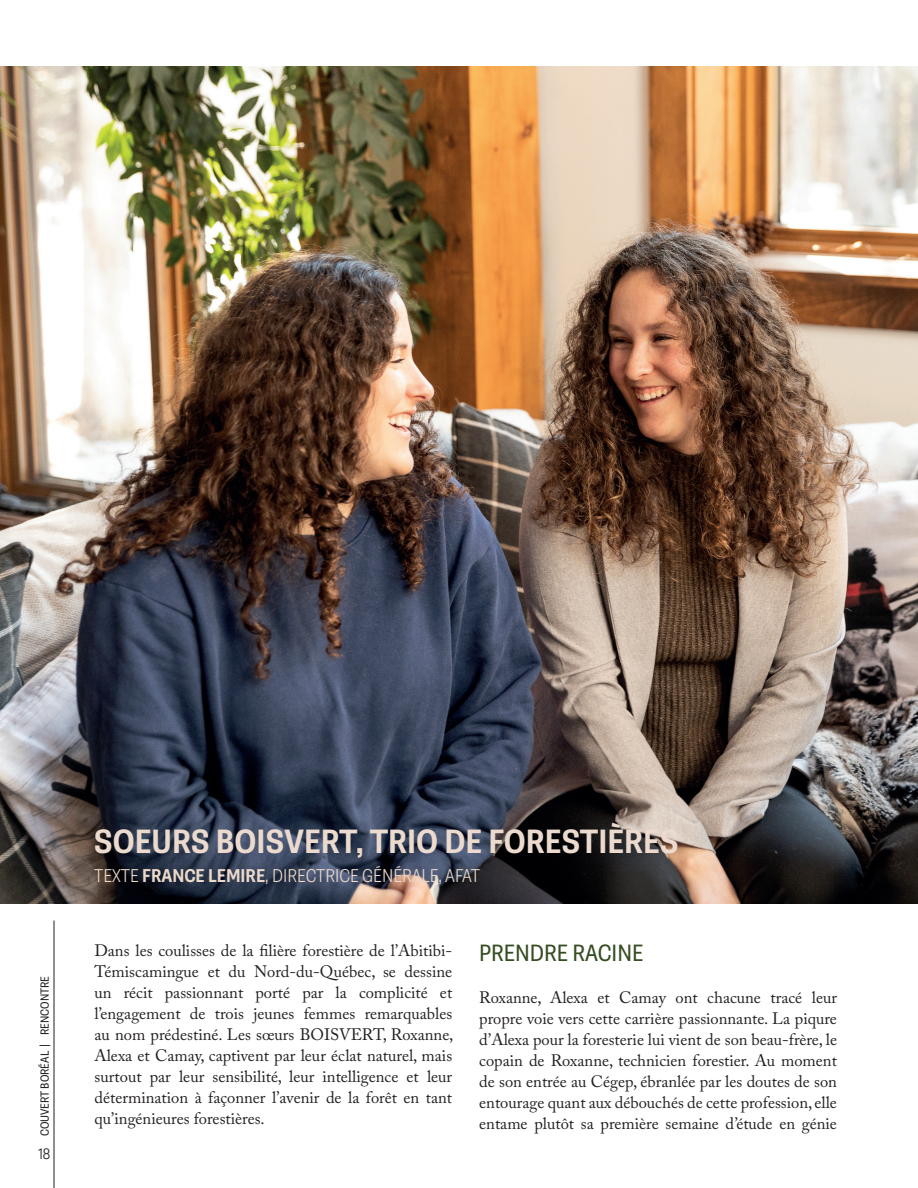
<style>
.page{position:relative;width:918px;height:1188px;background:#fff}
.page>*{position:absolute;margin:0;border:0;box-sizing:border-box;transform-origin:0 0}
.t1{font:700 30px "Belarius Sans";color:#ebdacd}
.t2{font:21px "Belarius Sans";color:#354d21}
.t3{font:16.5px/21px "Adobe Caslon Pro";color:#231f20;text-align:justify}
.t4{font:300 16.5px "Belarius Sans";color:#ecd9c9}
.t5{font:300 13.5px "Belarius Sans";color:#231f20}
.t6{font:10.5px "Belarius Sans";color:#231f20}
.s1{font-weight:700}
</style>
<div class="page">
<img style="left:0;top:67px;width:918px;height:837px">
<hr style="left:54px;top:921px;width:1px;height:267px;background:#231f20">
<p class="t6" style="left:38px;top:1136px;width:162px;rotate:-90deg">COUVERT BORÉAL | RENCONTRE</p>
<p class="t5" style="left:38px;top:1145px;width:14px">18</p>
<h1 class="t1" style="left:94px;top:820px;width:586px">SOEURS BOISVERT, TRIO DE FORESTIÈRES</h1>
<p class="t4" style="left:94px;top:865px;width:387px">TEXTE <span class="s1">FRANCE LEMIRE</span>, DIRECTRICE GÉNÉRALE, AFAT</p>
<p class="t3" style="left:94px;top:940px;width:360px">Dans les coulisses de la filière forestière de l’Abitibi-Témiscamingue et du Nord-du-Québec, se dessine un récit passionnant porté par la complicité et l’engagement de trois jeunes femmes remarquables au nom prédestiné. Les sœurs BOISVERT, Roxanne, Alexa et Camay, captivent par leur éclat naturel, mais surtout par leur sensibilité, leur intelligence et leur détermination à façonner l’avenir de la forêt en tant qu’ingénieures forestières.</p>
<p class="t2" style="left:479px;top:939px;width:166px">PRENDRE RACINE</p>
<p class="t3" style="left:479px;top:986px;width:359px">Roxanne, Alexa et Camay ont chacune tracé leur propre voie vers cette carrière passionnante. La piqure d’Alexa pour la foresterie lui vient de son beau-frère, le copain de Roxanne, technicien forestier. Au moment de son entrée au Cégep, ébranlée par les doutes de son entourage quant aux débouchés de cette profession, elle entame plutôt sa première semaine d’étude en génie</p>
</div>
